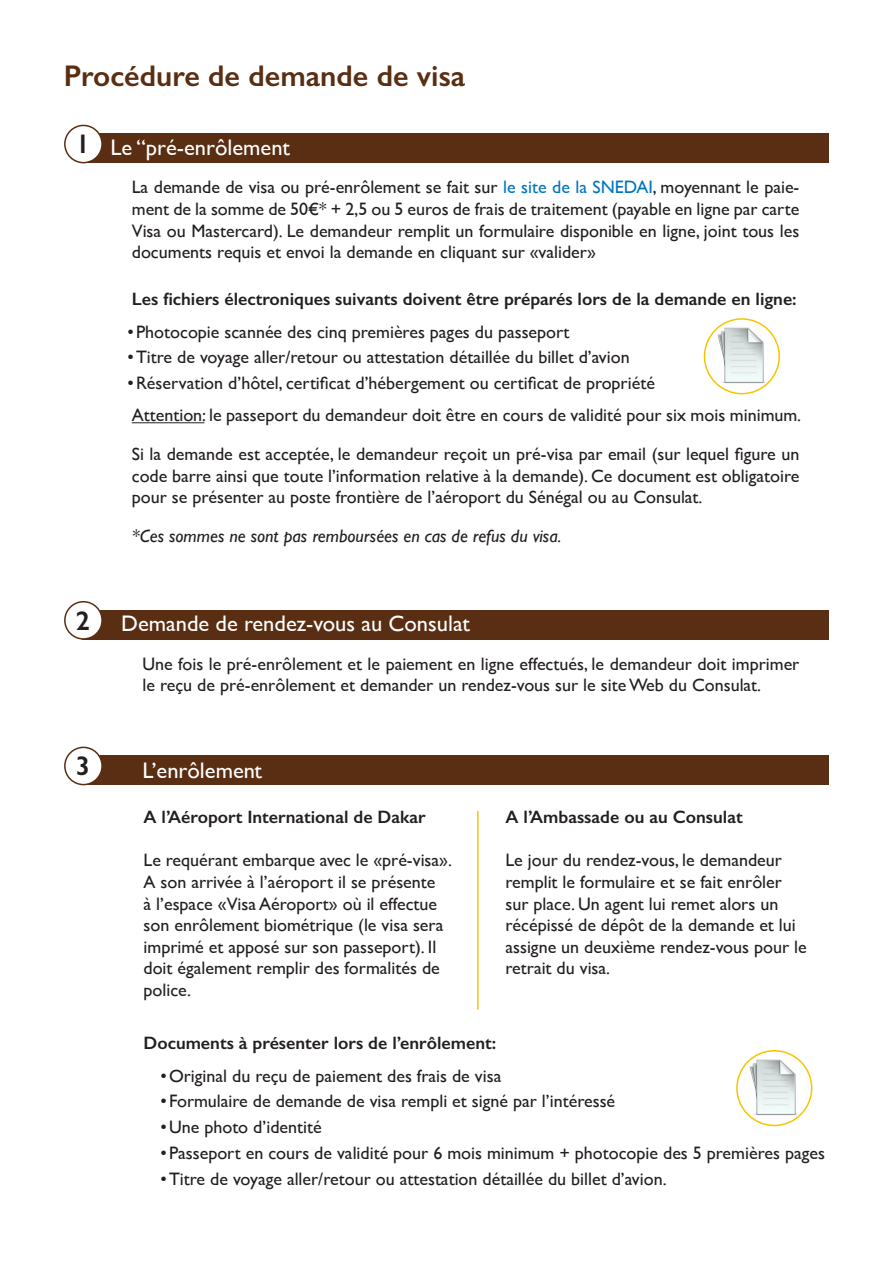
<style>
.page{position:relative;width:893px;height:1263px;background:#fff}
.page>*{position:absolute;margin:0;border:0;box-sizing:border-box;transform-origin:0 0}
.t1{font:600 30px "Gill Sans";color:#592e12}
.t2{font:600 27px "Gill Sans";color:#231f20}
.t3{font:22.5px "Gill Sans";color:#fff}
.t4{font:18px/21.6px "Gill Sans";color:#231f20}
.t5{font:600 18px "Gill Sans";color:#231f20}
.t6{font:italic 18px "Gill Sans";color:#231f20}
.s1{color:#0075bf}
</style>
<div class="page">
<div style="left:83px;top:755px;width:746px;height:30px;background:#592e12"></div>
<div style="left:83px;top:610px;width:746px;height:30px;background:#592e12"></div>
<div style="left:83px;top:133px;width:746px;height:30px;background:#592e12"></div>
<hr style="left:132px;top:422px;width:72px;height:1px;background:#231f20">
<div style="left:65px;top:125px;width:37px;height:38px;background:#fff;border-radius:50%"></div>
<div style="left:64px;top:125px;width:39px;height:38px;border:2px solid #592e12;border-radius:50%"></div>
<div style="left:65px;top:602px;width:37px;height:37px;background:#fff;border-radius:50%"></div>
<div style="left:64px;top:601px;width:39px;height:39px;border:2px solid #592e12;border-radius:50%"></div>
<div style="left:65px;top:747px;width:37px;height:37px;background:#fff;border-radius:50%"></div>
<div style="left:64px;top:747px;width:39px;height:38px;border:2px solid #592e12;border-radius:50%"></div>
<hr style="left:477px;top:811px;width:2px;height:198px;background:#f7c400">
<img style="left:717px;top:322px;width:61px;height:64px">
<div style="left:704px;top:318px;width:76px;height:76px;border:2px solid #f7c400;border-radius:50%"></div>
<img style="left:749px;top:1053px;width:61px;height:65px">
<div style="left:736px;top:1050px;width:76px;height:76px;border:2px solid #f7c400;border-radius:50%"></div>
<h1 class="t1" style="left:64px;top:58px;width:403px">Procédure de demande de visa</h1>
<h2 class="t2" style="left:76px;top:128px;width:16px">1</h2>
<p class="t3" style="left:111px;top:134px;width:181px">Le “pré-enrôlement</p>
<p class="t4" style="left:132px;top:176px;width:669px;text-align:justify">La demande de visa ou pré-enrôlement se fait sur <span class="s1">le site de la SNEDAI</span>, moyennant le paie&shy;ment de la somme de 50€* + 2,5 ou 5 euros de frais de traitement (payable en ligne par carte Visa ou Mastercard). Le demandeur remplit un formulaire disponible en ligne, joint tous les documents requis et envoi la demande en cliquant sur «valider»</p>
<p class="t5" style="left:132px;top:288px;width:666px">Les fichiers électroniques suivants doivent être préparés lors de la demande en ligne:</p>
<p class="t4" style="left:128px;top:320px;width:444px">•Photocopie scannée des cinq premières pages du passeport</p>
<p class="t4" style="left:128px;top:346px;width:504px">•Titre de voyage aller/retour ou attestation détaillée du billet d’avion</p>
<p class="t4" style="left:128px;top:367px;width:675px;line-height:32.2px">•Réservation d’hôtel, certificat d’hébergement ou certificat de propriété<br>Attention: le passeport du demandeur doit être en cours de validité pour six mois minimum.</p>
<p class="t4" style="left:132px;top:443px;width:669px;text-align:justify">Si la demande est acceptée, le demandeur reçoit un pré-visa par email (sur lequel figure un code barre ainsi que toute l’information relative à la demande). Ce document est obligatoire pour se présenter au poste frontière de l’aéroport du Sénégal ou au Consulat.</p>
<p class="t6" style="left:132px;top:525px;width:431px">*Ces sommes ne sont pas remboursées en cas de refus du visa.</p>
<h2 class="t2" style="left:76px;top:604px;width:16px">2</h2>
<p class="t3" style="left:121px;top:610px;width:350px">Demande de rendez-vous au Consulat</p>
<p class="t4" style="left:142px;top:653px;width:658px">Une fois le pré-enrôlement et le paiement en ligne effectués, le demandeur doit imprimer le reçu de pré-enrôlement et demander un rendez-vous sur le site Web du Consulat.</p>
<h2 class="t2" style="left:76px;top:750px;width:16px">3</h2>
<p class="t3" style="left:142px;top:757px;width:121px">L’enrôlement</p>
<p class="t5" style="left:144px;top:806px;width:284px">A l’Aéroport International de Dakar</p>
<p class="t4" style="left:144px;top:849px;width:310px">Le requérant embarque avec le «pré-visa».<br>A son arrivée à l’aéroport il se présente<br>à l’espace «Visa Aéroport» où il effectue son enrôlement biométrique (le visa sera imprimé et apposé sur son passeport). Il doit également remplir des formalités de police.</p>
<p class="t5" style="left:505px;top:806px;width:239px">A l’Ambassade ou au Consulat</p>
<p class="t4" style="left:505px;top:849px;width:303px">Le jour du rendez-vous, le demandeur remplit le formulaire et se fait enrôler sur place. Un agent lui remet alors un récépissé de dépôt de la demande et lui assigne un deuxième rendez-vous pour le retrait du visa.</p>
<p class="t5" style="left:144px;top:1032px;width:354px">Documents à présenter lors de l’enrôlement:</p>
<p class="t4" style="left:161px;top:1064px;width:342px">•Original du reçu de paiement des frais de visa</p>
<p class="t4" style="left:161px;top:1090px;width:456px">• Formulaire de demande de visa rempli et signé par l’intéressé</p>
<p class="t4" style="left:161px;top:1116px;width:163px">•Une photo d’identité</p>
<p class="t4" style="left:161px;top:1142px;width:666px">•Passeport en cours de validité pour 6 mois minimum + photocopie des 5 premières pages</p>
<p class="t4" style="left:161px;top:1168px;width:508px">•Titre de voyage aller/retour ou attestation détaillée du billet d’avion.</p>
</div>
